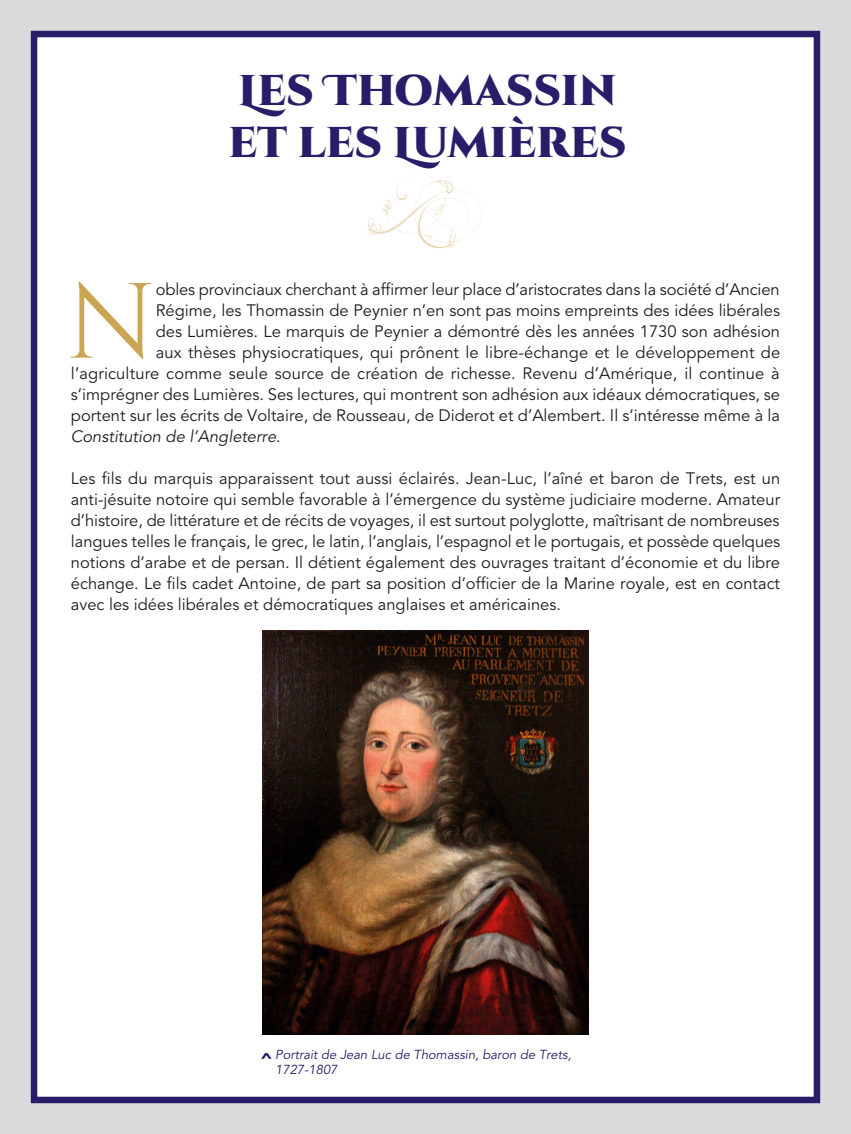
<style>
.page{position:relative;width:851px;height:1134px;background:#fff}
.page>*{position:absolute;margin:0;border:0;box-sizing:border-box;transform-origin:0 0}
.texte_normal{font:106.5px "Cinzel";color:#cba554}
.titres_gros{font:900 43px "Cinzel Decorative";color:#281d68}
.texte_normal-2{font:16.5px/21px "Avenir";color:#1d1d1b;text-align:justify}
.texte_normal-3{font:italic 16.5px "Avenir";color:#1d1d1b}
.legendes{font:italic 13px/15.5px "Avenir";color:#281d68}
.s1{font-style:normal}
</style>
<div class="page">
<div style="left:0;top:0;width:850px;height:1134px;background:#dadada"></div>
<div style="left:31px;top:31px;width:789px;height:1072px;background:#fff;border:6px solid #281d68"></div>
<svg style="left:261px;top:1053px;width:10px;height:6px"></svg>
<img style="left:368px;top:178px;width:115px;height:71px">
<img style="left:262px;top:631px;width:326px;height:404px">
<p class="titres_gros" style="left:238px;top:63px;width:379px">Les Thomassin</p>
<p class="titres_gros" style="left:228px;top:115px;width:400px">et les Lumières</p>
<p class="texte_normal" style="left:66px;top:260px;width:91px">N</p>
<p class="texte_normal-2" style="left:156px;top:279px;width:625px">obles provinciaux cherchant à affirmer leur place d’aristocrates dans la société d’Ancien</p>
<p class="texte_normal-2" style="left:156px;top:300px;width:625px">Régime, les Thomassin de Peynier n’en sont pas moins empreints des idées libérales</p>
<p class="texte_normal-2" style="left:156px;top:321px;width:625px">des Lumières. Le marquis de Peynier a démontré dès les années 1730 son adhésion</p>
<p class="texte_normal-2" style="left:156px;top:342px;width:626px">aux thèses physiocratiques, qui prônent le libre-échange et le développement de</p>
<p class="texte_normal-2" style="left:71px;top:363px;width:710px">l’agriculture comme seule source de création de richesse. Revenu d’Amérique, il continue à</p>
<p class="texte_normal-2" style="left:71px;top:384px;width:710px">s’imprégner des Lumières. Ses lectures, qui montrent son adhésion aux idéaux démocratiques, se</p>
<p class="texte_normal-2" style="left:71px;top:405px;width:710px">portent sur les écrits de Voltaire, de Rousseau, de Diderot et d’Alembert. Il s’intéresse même à la</p>
<p class="texte_normal-3" style="left:71px;top:426px;width:211px">Constitution de l’Angleterre<span class="s1">.</span></p>
<p class="texte_normal-2" style="left:71px;top:468px;width:711px">Les fils du marquis apparaissent tout aussi éclairés. Jean-Luc, l’aîné et baron de Trets, est un anti-jésuite notoire qui semble favorable à l’émergence du système judiciaire moderne. Amateur d’histoire, de littérature et de récits de voyages, il est surtout polyglotte, maîtrisant de nombreuses langues telles le français, le grec, le latin, l’anglais, l’espagnol et le portugais, et possède quelques notions d’arabe et de persan. Il détient également des ouvrages traitant d’économie et du libre échange. Le fils cadet Antoine, de part sa position d’officier de la Marine royale, est en contact avec les idées libérales et démocratiques anglaises et américaines.</p>
<p class="legendes" style="left:275px;top:1047px;width:297px">Portrait de Jean Luc de Thomassin, baron de Trets,<br>1727-1807</p>
</div>
